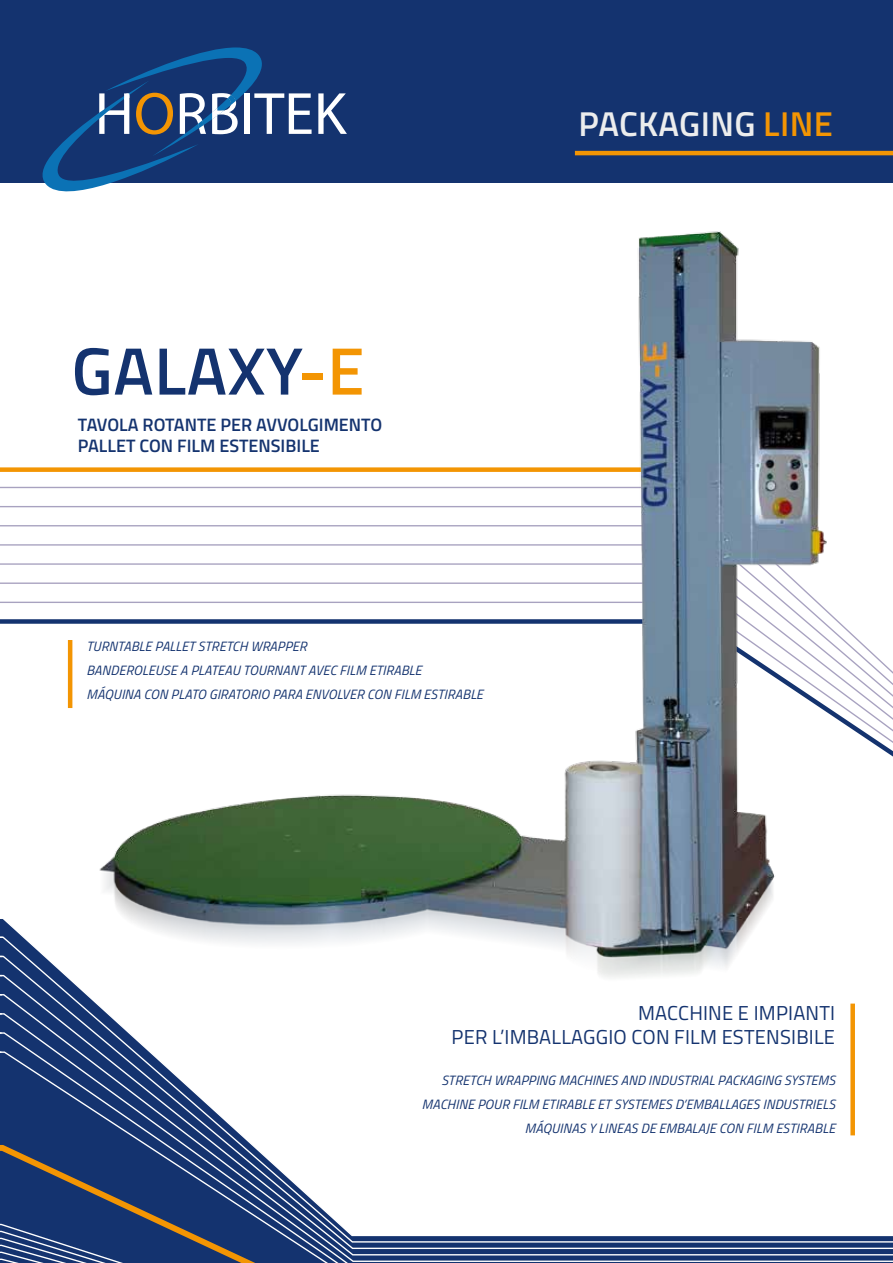
<style>
.page{position:relative;width:893px;height:1263px;background:#fff}
.page>*{position:absolute;margin:0;border:0;box-sizing:border-box;transform-origin:0 0}
.t1{font:600 67.05px "Titillium Web";letter-spacing:.01em;color:#14336f}
.t2{font:600 34.5px "Titillium Web";letter-spacing:.01em;color:#eceded}
.t3{font:20.1px/24.2px "Titillium Web";letter-spacing:.01em;color:#14336f;text-align:right}
.t4{font:600 18px/21.6px "Titillium Web";color:#14336f}
.t5{font:italic 13.5px/24px "Titillium Web";letter-spacing:.01em;color:#14336f}
.s1{color:#f39503}
</style>
<div class="page">
<div style="left:0;top:0;width:893px;height:182px;background:#14336f"></div>
<svg style="left:318px;top:93px;width:29px;height:41px"></svg>
<svg style="left:19px;top:47px;width:293px;height:145px"></svg>
<hr style="left:575px;top:151px;width:318px;height:4px;background:#f39503">
<svg style="left:0;top:1050px;width:893px;height:213px"></svg>
<svg style="left:0;top:1142px;width:6px;height:121px"></svg>
<img style="left:0;top:231px;width:865px;height:819px">
<hr style="left:68px;top:640px;width:4px;height:68px;background:#f39503">
<div style="left:850px;top:1003px;width:5px;height:132px;background:#f39503"></div>
<h1 class="t1" style="left:72px;top:321px;width:294px">GALAXY<span class="s1">-E</span></h1>
<h3 class="t4" style="left:78px;top:413px;width:306px">TAVOLA ROTANTE PER AVVOLGIMENTO<br>PALLET CON FILM ESTENSIBILE</h3>
<p class="t5" style="left:87px;top:633px;width:398px">TURNTABLE PALLET STRETCH WRAPPER<br>BANDEROLEUSE A PLATEAU TOURNANT AVEC FILM ETIRABLE<br>MÁQUINA CON PLATO GIRATORIO PARA ENVOLVER CON FILM ESTIRABLE</p>
<h2 class="t2" style="left:578px;top:98px;width:256px">PACKAGING <span class="s1">LINE</span></h2>
<h3 class="t3" style="left:452px;top:1000px;width:385px">MACCHINE E IMPIANTI<br>PER L’IMBALLAGGIO CON FILM ESTENSIBILE</h3>
<p class="t5" style="left:422px;top:1067px;width:415px;text-align:right">STRETCH WRAPPING MACHINES AND INDUSTRIAL PACKAGING SYSTEMS<br>MACHINE POUR FILM ETIRABLE ET SYSTEMES D’EMBALLAGES INDUSTRIELS<br>MÁQUINAS Y LINEAS DE EMBALAJE CON FILM ESTIRABLE</p>
</div>
